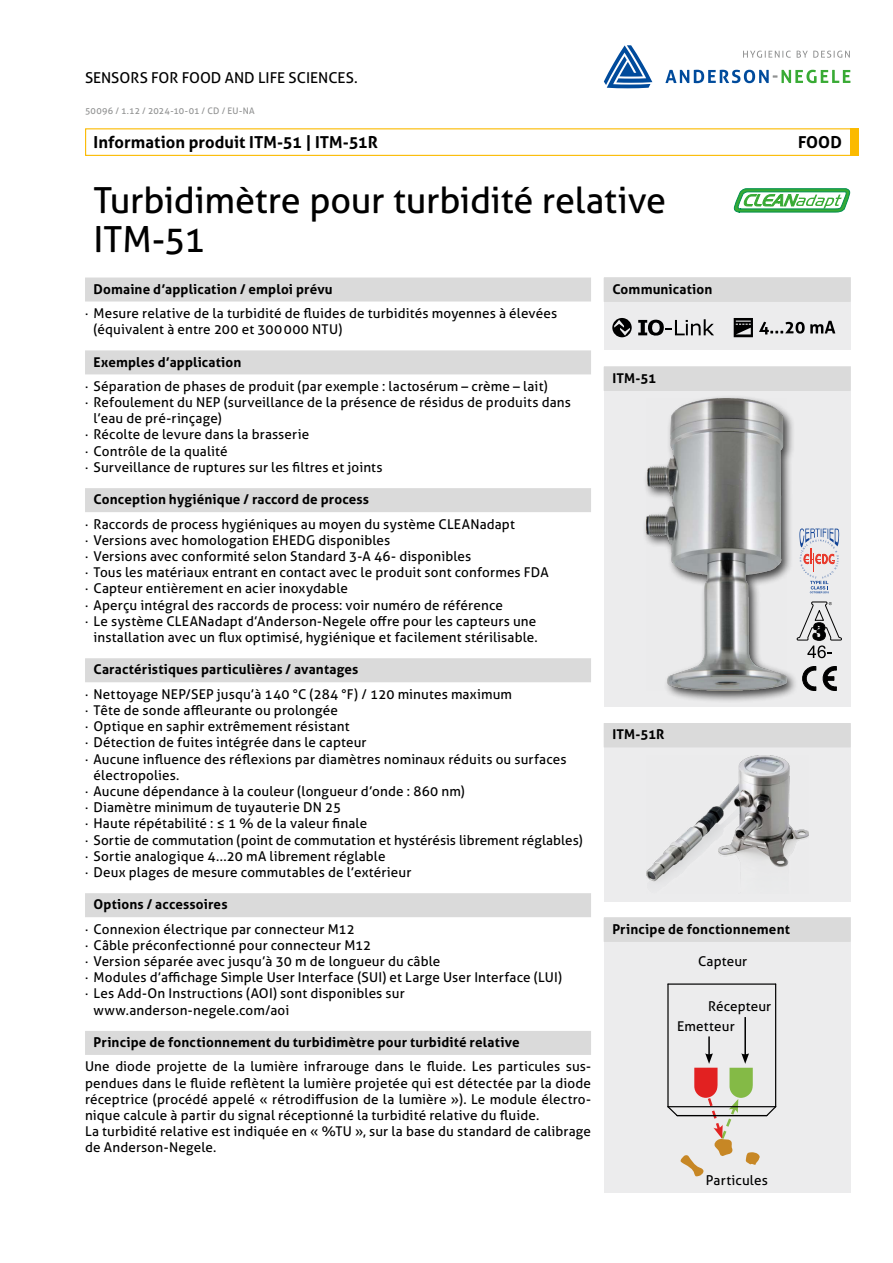
<style>
.page{position:relative;width:893px;height:1263px;background:#fff}
.page>*{position:absolute;margin:0;border:0;box-sizing:border-box;transform-origin:0 0}
.t1{font:36px/39px "Aller";letter-spacing:-.01em;color:#000}
.t2{font:700 16.5px "Aller";letter-spacing:.005em;color:#000}
.t3{font:15px "Aller";color:#000}
.t4{font:13.5px/16.2px "Aller";letter-spacing:.01em;color:#000}
.t5{font:700 13.5px "Aller";letter-spacing:.01em;color:#000}
.t6{font:9px "Aller";letter-spacing:.025em;color:#919292}
</style>
<div class="page">
<svg style="left:743px;top:51px;width:48px;height:7px"></svg>
<svg style="left:797px;top:51px;width:53px;height:7px"></svg>
<svg style="left:665px;top:70px;width:185px;height:13px"></svg>
<svg style="left:604px;top:45px;width:48px;height:43px"></svg>
<div style="left:850px;top:128px;width:9px;height:28px;background:#fbba00"></div>
<div style="left:85px;top:128px;width:774px;height:28px;border:1px solid #fbba00"></div>
<div style="left:85px;top:277px;width:506px;height:24px;background:#dadada"></div>
<div style="left:85px;top:350px;width:506px;height:24px;background:#dadada"></div>
<div style="left:85px;top:488px;width:506px;height:24px;background:#dadada"></div>
<div style="left:85px;top:658px;width:506px;height:24px;background:#dadada"></div>
<div style="left:85px;top:893px;width:506px;height:24px;background:#dadada"></div>
<div style="left:85px;top:1031px;width:506px;height:24px;background:#dadada"></div>
<div style="left:604px;top:277px;width:246px;height:73px;background:#ececed"></div>
<div style="left:604px;top:277px;width:246px;height:24px;background:#e1e1e1"></div>
<div style="left:604px;top:278px;width:246px;height:24px;background:#dadada"></div>
<div style="left:604px;top:367px;width:246px;height:340px;background:#ececed"></div>
<div style="left:604px;top:367px;width:246px;height:24px;background:#dadada"></div>
<div style="left:604px;top:723px;width:246px;height:178px;background:#ececed"></div>
<div style="left:604px;top:723px;width:246px;height:24px;background:#dadada"></div>
<div style="left:604px;top:917px;width:246px;height:276px;background:#ececed"></div>
<div style="left:604px;top:917px;width:246px;height:24px;background:#e1e1e1"></div>
<div style="left:604px;top:918px;width:246px;height:24px;background:#dadada"></div>
<hr style="left:668px;top:983px;width:108px;height:2px;background:#000">
<hr style="left:775px;top:984px;width:1px;height:123px;background:#000">
<hr style="left:667px;top:984px;width:2px;height:123px;background:#000">
<hr style="left:708px;top:1036px;width:2px;height:20px;background:#000">
<hr style="left:744px;top:1017px;width:2px;height:39px;background:#000">
<svg style="left:667px;top:1053px;width:110px;height:124px"></svg>
<svg style="left:734px;top:189px;width:116px;height:23px"></svg>
<img style="left:646px;top:755px;width:162px;height:127px">
<div style="left:642px;top:394px;width:157px;height:310px;background:#000;opacity:.75"></div>
<img style="left:647px;top:399px;width:139px;height:292px">
<svg style="left:797px;top:601px;width:45px;height:57px"></svg>
<svg style="left:799px;top:528px;width:40px;height:65px"></svg>
<svg style="left:802px;top:666px;width:14px;height:25px"></svg>
<svg style="left:822px;top:666px;width:14px;height:25px"></svg>
<svg style="left:612px;top:318px;width:20px;height:19px"></svg>
<svg style="left:638px;top:319px;width:76px;height:17px"></svg>
<svg style="left:759px;top:321px;width:76px;height:13px"></svg>
<svg style="left:734px;top:318px;width:19px;height:19px"></svg>
<p class="t3" style="left:85px;top:69px;width:274px">SENSORS FOR FOOD AND LIFE SCIENCES.</p>
<p class="t6" style="left:85px;top:105px;width:171px">50096 / 1.12 / 2024-10-01 / CD / EU-NA</p>
<p class="t2" style="left:94px;top:132px;width:286px">Information produit ITM-51 | ITM-51R</p>
<h1 class="t1" style="left:94px;top:180px;width:574px">Turbidimètre pour turbidité relative<br>ITM-51</h1>
<p class="t2" style="left:798px;top:132px;width:45px">FOOD</p>
<p class="t5" style="left:94px;top:280px;width:241px">Domaine d’application / emploi prévu</p>
<p class="t4" style="left:94px;top:305px;width:465px;text-indent:-9px">· Mesure relative de la turbidité de fluides de turbidités moyennes à élevées (équivalent à entre 200 et 300000 NTU)</p>
<p class="t5" style="left:94px;top:353px;width:149px">Exemples d’application</p>
<p class="t4" style="left:85px;top:378px;width:464px">· Séparation de phases de produit (par exemple : lactosérum – crème – lait)</p>
<p class="t4" style="left:85px;top:394px;width:487px">· Refoulement du NEP (surveillance de la présence de résidus de produits dans</p>
<p class="t4" style="left:94px;top:410px;width:130px">l’eau de pré-rinçage)</p>
<p class="t4" style="left:85px;top:427px;width:226px">· Récolte de levure dans la brasserie</p>
<p class="t4" style="left:85px;top:443px;width:144px">· Contrôle de la qualité</p>
<p class="t4" style="left:85px;top:459px;width:299px">· Surveillance de ruptures sur les filtres et joints</p>
<p class="t5" style="left:94px;top:491px;width:277px">Conception hygiénique / raccord de process</p>
<p class="t4" style="left:85px;top:516px;width:431px">· Raccords de process hygiéniques au moyen du système CLEANadapt</p>
<p class="t4" style="left:85px;top:532px;width:307px">· Versions avec homologation EHEDG disponibles</p>
<p class="t4" style="left:85px;top:548px;width:388px">· Versions avec conformité selon Standard 3-A 46- disponibles</p>
<p class="t4" style="left:85px;top:564px;width:465px">· Tous les matériaux entrant en contact avec le produit sont conformes FDA</p>
<p class="t4" style="left:85px;top:580px;width:264px">· Capteur entièrement en acier inoxydable</p>
<p class="t4" style="left:85px;top:597px;width:419px">· Aperçu intégral des raccords de process: voir numéro de référence</p>
<p class="t4" style="left:85px;top:613px;width:453px">· Le système CLEANadapt d’Anderson-Negele offre pour les capteurs une</p>
<p class="t4" style="left:94px;top:629px;width:446px">installation avec un flux optimisé, hygiénique et facilement stérilisable.</p>
<p class="t5" style="left:94px;top:661px;width:266px">Caractéristiques particulières / avantages</p>
<p class="t4" style="left:85px;top:686px;width:429px">· Nettoyage NEP/SEP jusqu’à 140 °C (284 °F) / 120 minutes maximum</p>
<p class="t4" style="left:85px;top:702px;width:254px">· Tête de sonde affleurante ou prolongée</p>
<p class="t4" style="left:85px;top:718px;width:266px">· Optique en saphir extrêmement résistant</p>
<p class="t4" style="left:85px;top:734px;width:283px">· Détection de fuites intégrée dans le capteur</p>
<p class="t4" style="left:85px;top:751px;width:483px">· Aucune influence des réflexions par diamètres nominaux réduits ou surfaces</p>
<p class="t4" style="left:94px;top:767px;width:87px">électropolies.</p>
<p class="t4" style="left:85px;top:783px;width:381px">· Aucune dépendance à la couleur (longueur d’onde : 860 nm)</p>
<p class="t4" style="left:85px;top:799px;width:258px">· Diamètre minimum de tuyauterie DN 25</p>
<p class="t4" style="left:85px;top:815px;width:284px">· Haute répétabilité : ≤ 1 % de la valeur finale</p>
<p class="t4" style="left:85px;top:832px;width:499px">· Sortie de commutation (point de commutation et hystérésis librement réglables)</p>
<p class="t4" style="left:85px;top:848px;width:302px">· Sortie analogique 4...20 mA librement réglable</p>
<p class="t4" style="left:85px;top:864px;width:328px">· Deux plages de mesure commutables de l’extérieur</p>
<p class="t5" style="left:94px;top:896px;width:135px">Options / accessoires</p>
<p class="t4" style="left:85px;top:921px;width:271px">· Connexion électrique par connecteur M12</p>
<p class="t4" style="left:85px;top:937px;width:288px">· Câble préconfectionné pour connecteur M12</p>
<p class="t4" style="left:85px;top:953px;width:357px">· Version séparée avec jusqu’à 30 m de longueur du câble</p>
<p class="t4" style="left:85px;top:969px;width:479px">· Modules d’affichage Simple User Interface (SUI) et Large User Interface (LUI)</p>
<p class="t4" style="left:85px;top:985px;width:321px">· Les Add-On Instructions (AOI) sont disponibles sur</p>
<p class="t4" style="left:94px;top:1002px;width:197px">www.anderson-negele.com/aoi</p>
<p class="t5" style="left:94px;top:1034px;width:428px">Principe de fonctionnement du turbidimètre pour turbidité relative</p>
<p class="t4" style="left:85px;top:1058px;width:507px">Une diode projette de la lumière infrarouge dans le fluide. Les particules sus&shy;pendues dans le fluide reflètent la lumière projetée qui est détectée par la diode réceptrice (procédé appelé « rétrodiffusion de la lumière »). Le module électro&shy;nique calcule à partir du signal réceptionné la turbidité relative du fluide.<br>La turbidité relative est indiquée en « %TU », sur la base du standard de calibrage de Anderson-Negele.</p>
<p class="t5" style="left:612px;top:280px;width:102px">Communication</p>
<p class="t5" style="left:612px;top:370px;width:45px">ITM-51</p>
<p class="t5" style="left:612px;top:726px;width:54px">ITM-51R</p>
<p class="t5" style="left:612px;top:920px;width:179px">Principe de fonctionnement</p>
<p class="t4" style="left:698px;top:953px;width:51px">Capteur</p>
<p class="t4" style="left:708px;top:998px;width:65px">Récepteur</p>
<p class="t4" style="left:677px;top:1018px;width:59px">Emetteur</p>
<p class="t4" style="left:706px;top:1172px;width:63px">Particules</p>
</div>
